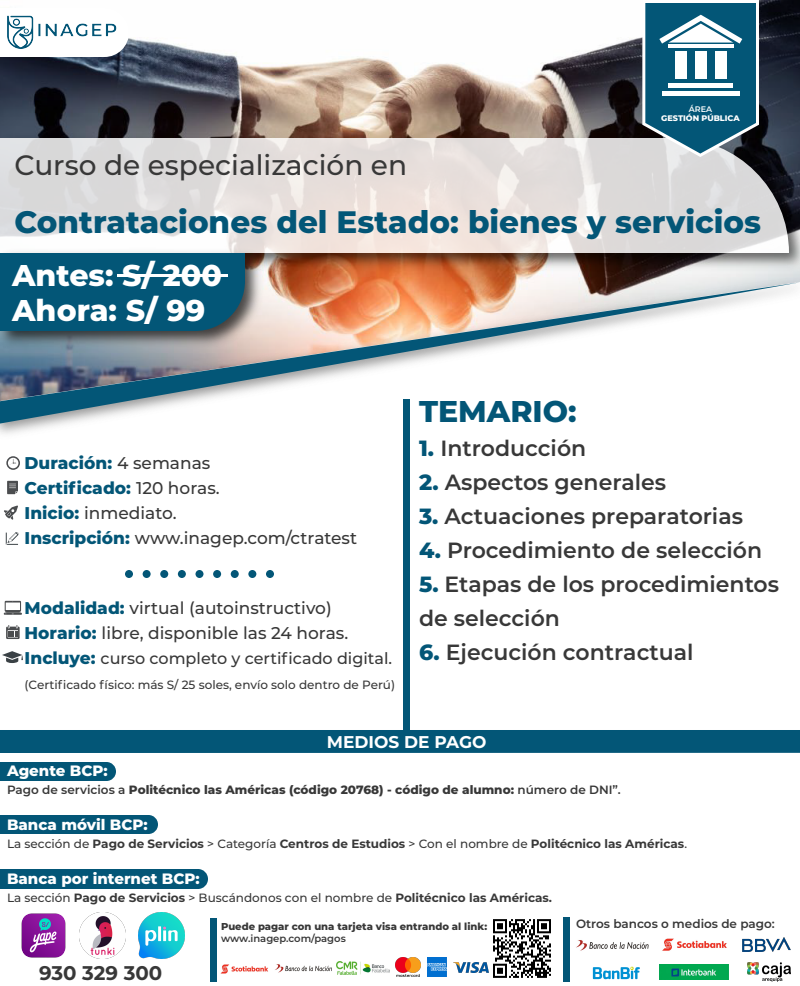
<style>
.page{position:relative;width:800px;height:986px;background:#fff}
.page>*{position:absolute;margin:0;border:0;box-sizing:border-box;transform-origin:0 0}
.t1{font:800 31px "Montserrat";color:#035677}
.t2{font:800 30px/35px "Montserrat";color:#fff}
.t3{font:800 30px "Montserrat";color:#035677}
.t4{font:500 28px "Montserrat";color:#383838}
.t5{font:600 22px/34px "Montserrat";color:#383838}
.t6{font:700 19.8px "Montserrat";color:#383838}
.t7{font:500 17px/25px "Montserrat";color:#383838}
.t8{font:700 17px "Montserrat";color:#fff}
.t9{font:500 16px "Montserrat";color:#383838}
.t10{font:800 15px "Montserrat";color:#fff}
.t11{font:700 12px "Montserrat";color:#383838}
.t12{font:800 12px "Montserrat";color:#383838}
.t13{font:500 12px "Montserrat";color:#383838}
.t14{font:600 12px "Montserrat";color:#383838}
.t15{font:800 10px "Montserrat";color:#383838}
.t16{font:600 10px "Montserrat";color:#383838}
.t17{font:800 8.1px "Montserrat";color:#fff}
.t18{font:600 8.1px "Montserrat";color:#fff}
.s1{font-weight:800;color:#035677}
.s2{font-weight:800;font-size:17px;color:#035677}
.s3{font-weight:600}
.s4{font-weight:500}
</style>
<div class="page">
<img style="left:0;top:0;width:800px;height:130px">
<img style="left:0;top:275px;width:800px;height:159px">
<svg style="left:0;top:282px;width:800px;height:142px"></svg>
<svg style="left:124px;top:8px;width:5px;height:49px"></svg>
<img style="left:0;top:0;width:124px;height:94px">
<img style="left:0;top:130px;width:800px;height:145px">
<svg style="left:0;top:138px;width:789px;height:115px;background:#e0dbda"></svg>
<div style="left:403px;top:399px;width:7px;height:331px;background:#035677"></div>
<div style="left:125px;top:570px;width:8px;height:8px;background:#035677;border-radius:50%"></div>
<div style="left:143px;top:570px;width:8px;height:8px;background:#035677;border-radius:50%"></div>
<div style="left:160px;top:570px;width:8px;height:8px;background:#035677;border-radius:50%"></div>
<div style="left:178px;top:570px;width:8px;height:8px;background:#035677;border-radius:50%"></div>
<div style="left:196px;top:570px;width:8px;height:8px;background:#035677;border-radius:50%"></div>
<div style="left:231px;top:570px;width:8px;height:8px;background:#035677;border-radius:50%"></div>
<div style="left:248px;top:570px;width:8px;height:8px;background:#035677;border-radius:50%"></div>
<div style="left:266px;top:570px;width:8px;height:8px;background:#035677;border-radius:50%"></div>
<div style="left:213px;top:570px;width:8px;height:8px;background:#035677;border-radius:50%"></div>
<div style="left:0;top:730px;width:800px;height:23px;background:#035677"></div>
<img style="left:0;top:245px;width:267px;height:108px">
<div style="left:0;top:253px;width:245px;height:78px;background:#035677"></div>
<hr style="left:117px;top:274px;width:111px;height:3px;background:#fff">
<svg style="left:6px;top:456px;width:14px;height:14px"></svg>
<svg style="left:7px;top:481px;width:11px;height:13px"></svg>
<svg style="left:4px;top:506px;width:14px;height:14px"></svg>
<svg style="left:6px;top:532px;width:13px;height:13px"></svg>
<svg style="left:4px;top:601px;width:18px;height:14px"></svg>
<svg style="left:6px;top:625px;width:14px;height:14px"></svg>
<svg style="left:2px;top:651px;width:21px;height:12px"></svg>
<svg style="left:642px;top:0;width:117px;height:157px"></svg>
<div style="left:0;top:762px;width:116px;height:19px;background:#035677"></div>
<div style="left:0;top:815px;width:158px;height:19px;background:#035677"></div>
<div style="left:0;top:869px;width:208px;height:20px;background:#035677"></div>
<img style="left:488px;top:919px;width:63px;height:59px">
<img style="left:395px;top:957px;width:25px;height:20px">
<img style="left:427px;top:957px;width:19px;height:19px">
<div style="left:210px;top:918px;width:7px;height:64px;background:#035677"></div>
<div style="left:563px;top:917px;width:7px;height:65px;background:#035677"></div>
<img style="left:220px;top:964px;width:48px;height:10px">
<img style="left:275px;top:964px;width:57px;height:9px">
<img style="left:337px;top:961px;width:53px;height:14px">
<img style="left:453px;top:962px;width:35px;height:11px">
<img style="left:660px;top:965px;width:68px;height:14px">
<img style="left:662px;top:938px;width:65px;height:13px">
<img style="left:743px;top:938px;width:47px;height:14px">
<img style="left:576px;top:940px;width:73px;height:11px">
<img style="left:592px;top:966px;width:48px;height:14px">
<img style="left:748px;top:963px;width:42px;height:18px">
<img style="left:21px;top:913px;width:45px;height:45px">
<img style="left:138px;top:912px;width:47px;height:47px">
<img style="left:79px;top:912px;width:47px;height:47px">
<p class="t18" style="left:689px;top:103px;width:25px">ÁREA</p>
<p class="t17" style="left:661px;top:112px;width:80px">GESTIÓN PÚBLICA</p>
<h3 class="t4" style="left:15px;top:145px;width:394px">Curso de especialización en</h3>
<h1 class="t1" style="left:15px;top:199px;width:748px">Contrataciones del Estado: bienes y servicios</h1>
<h2 class="t2" style="left:12px;top:256px;width:211px">Antes: S/ 200<br>Ahora: S/ 99</h2>
<h3 class="t7" style="left:25px;top:449px;width:334px"><span class="s1">Duración:</span> 4 semanas<br><span class="s1">Certificado:</span> 120 horas.<br><span class="s1">Inicio:</span> inmediato.<br><span class="s1">Inscripción:</span> www.inagep.com/ctratest</h3>
<h3 class="t7" style="left:25px;top:595px;width:325px"><span class="s1">Modalidad:</span> virtual (autoinstructivo)<br><span class="s1">Horario:</span> libre, disponible las 24 horas.</h3>
<h3 class="t9" style="left:25px;top:647px;width:369px"><span class="s2">Incluye:</span> curso completo y certificado digital.</h3>
<p class="t13" style="left:25px;top:676px;width:372px">(Certificado físico: más S/ 25 soles, envío solo dentro de Perú)</p>
<h2 class="t3" style="left:419px;top:390px;width:159px">TEMARIO:</h2>
<h3 class="t5" style="left:419px;top:430px;width:169px"><span class="s1">1.</span> Introducción</h3>
<h3 class="t5" style="left:419px;top:464px;width:249px"><span class="s1">2.</span> Aspectos generales</h3>
<h3 class="t5" style="left:419px;top:498px;width:326px"><span class="s1">3.</span> Actuaciones preparatorias</h3>
<h3 class="t5" style="left:419px;top:532px;width:345px"><span class="s1">4.</span> Procedimiento de selección</h3>
<h3 class="t5" style="left:419px;top:566px;width:362px"><span class="s1">5.</span> Etapas de los procedimientos de selección</h3>
<h3 class="t5" style="left:419px;top:634px;width:276px"><span class="s1">6.</span> Ejecución contractual</h3>
<h3 class="t8" style="left:327px;top:729px;width:161px">MEDIOS DE PAGO</h3>
<p class="t10" style="left:7px;top:760px;width:102px">Agente BCP:</p>
<p class="t12" style="left:7px;top:781px;width:615px"><span class="s3">Pago de servicios a</span> Politécnico las Américas (código 20768) - código de alumno: <span class="s3">número de DNI”.</span></p>
<p class="t10" style="left:7px;top:814px;width:142px">Banca móvil BCP:</p>
<p class="t11" style="left:7px;top:835px;width:682px"><span class="s4">La sección de</span> Pago de Servicios <span class="s4">&gt; Categoría</span> Centros de Estudios <span class="s4">&gt; Con el nombre de</span> Politécnico las Américas<span class="s4">.</span></p>
<p class="t10" style="left:7px;top:868px;width:194px">Banca por internet BCP:</p>
<p class="t11" style="left:7px;top:889px;width:547px"><span class="s4">La sección</span> Pago de Servicios <span class="s4">&gt; Buscándonos con el nombre de</span> Politécnico las Américas.</p>
<p class="t14" style="left:576px;top:916px;width:200px">Otros bancos o medios de pago:</p>
<p class="t15" style="left:221px;top:920px;width:268px">Puede pagar con una tarjeta visa entrando al link:</p>
<p class="t16" style="left:221px;top:932px;width:126px">www.inagep.com/pagos</p>
<h3 class="t6" style="left:39px;top:959px;width:125px">930 329 300</h3>
</div>
